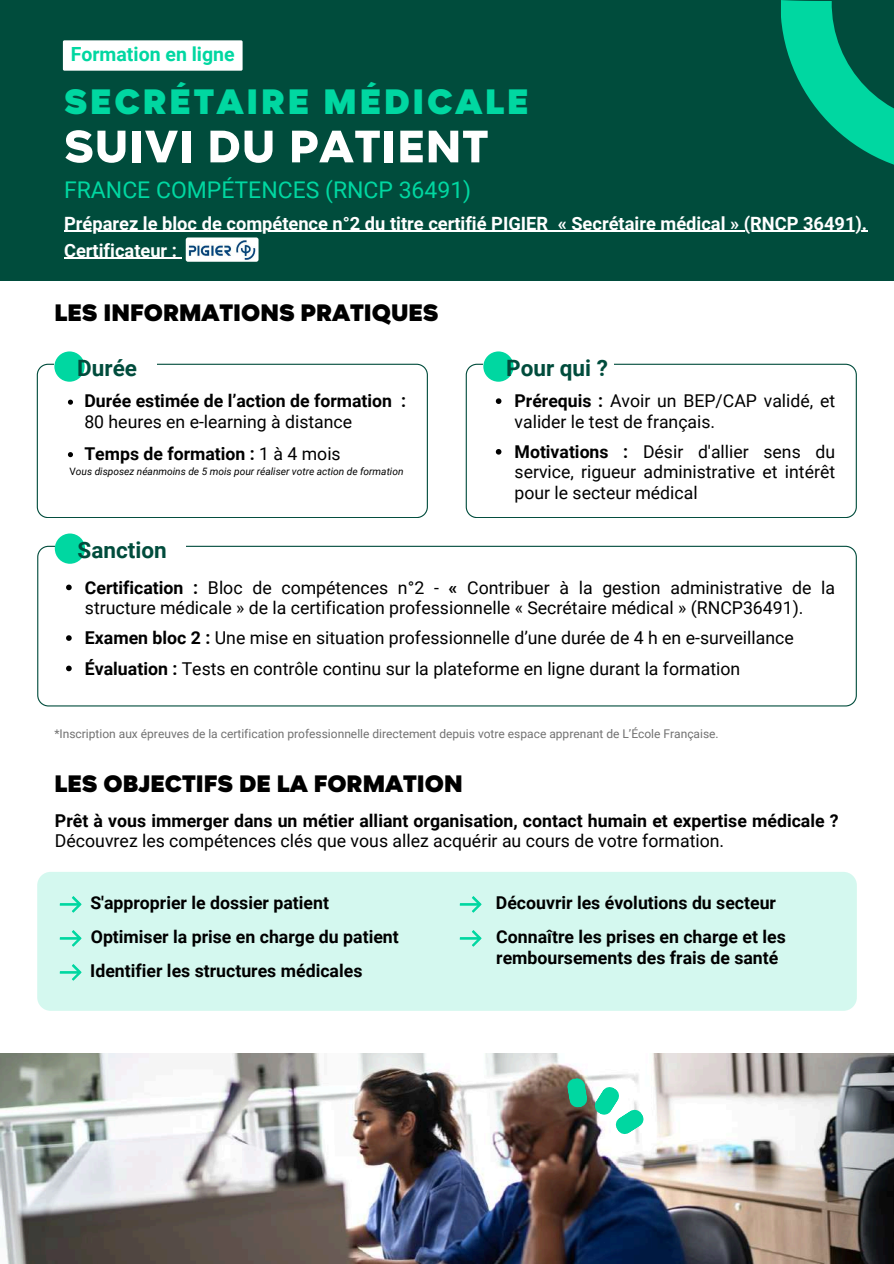
<style>
.page{position:relative;width:894px;height:1264px;background:#fff}
.page>*{position:absolute;margin:0;border:0;box-sizing:border-box;transform-origin:0 0}
.t1{font:800 51.6px "Magenos";letter-spacing:.02em;color:#fff}
.t2{font:900 40.05px "Magenos";letter-spacing:.07em;color:#00d7a1}
.t3{font:900 27px "Magenos";color:#000}
.t4{font:22.95px "Roboto";color:#00d7a1}
.t5{font:700 22.5px "Roboto";color:#004c3c}
.t6{font:700 19.5px "Roboto";color:#00d7a1}
.t7{font:700 18.3px/27px "Roboto";color:#fff}
.t8{font:17.7px/20.2px "Roboto";color:#000}
.t9{font:700 17.7px/34px "Roboto";color:#000}
.t10{font:12px "Roboto";color:#717171}
.t11{font:italic 10.2px "Roboto";color:#000}
.s1{font-weight:700}
.s2{font-style:normal}
</style>
<div class="page">
<div style="left:0;top:0;width:893px;height:280px;background:#004c3c"></div>
<div style="left:37px;top:871px;width:819px;height:139px;background:#d4f8ef;border-radius:13px"></div>
<svg style="left:465px;top:364px;width:391px;height:154px"></svg>
<div style="left:483px;top:347px;width:131px;height:39px;background:#fff"></div>
<div style="left:483px;top:351px;width:30px;height:31px;background:#00d7a1;border-radius:50%"></div>
<svg style="left:60px;top:896px;width:22px;height:16px"></svg>
<svg style="left:60px;top:930px;width:22px;height:16px"></svg>
<svg style="left:60px;top:964px;width:22px;height:16px"></svg>
<svg style="left:781px;top:0;width:112px;height:165px"></svg>
<svg style="left:37px;top:364px;width:390px;height:154px"></svg>
<div style="left:54px;top:347px;width:103px;height:39px;background:#fff"></div>
<div style="left:54px;top:351px;width:31px;height:31px;background:#00d7a1;border-radius:50%"></div>
<svg style="left:37px;top:546px;width:819px;height:160px"></svg>
<div style="left:55px;top:529px;width:131px;height:39px;background:#fff"></div>
<div style="left:55px;top:533px;width:30px;height:30px;background:#00d7a1;border-radius:50%"></div>
<svg style="left:459px;top:896px;width:22px;height:16px"></svg>
<svg style="left:459px;top:930px;width:22px;height:16px"></svg>
<img style="left:0;top:1053px;width:893px;height:210px">
<svg style="left:594px;top:1086px;width:49px;height:48px"></svg>
<svg style="left:567px;top:1077px;width:20px;height:30px"></svg>
<hr style="left:64px;top:231px;width:484px;height:1px;background:#fff">
<hr style="left:557px;top:231px;width:310px;height:1px;background:#fff">
<hr style="left:64px;top:258px;width:113px;height:1px;background:#fff">
<img style="left:186px;top:237px;width:72px;height:25px;border-radius:2px">
<div style="left:63px;top:40px;width:179px;height:31px;background:#fff;border-radius:2px"></div>
<svg style="left:495px;top:398px;width:6px;height:6px"></svg>
<svg style="left:495px;top:449px;width:6px;height:5px"></svg>
<svg style="left:68px;top:399px;width:5px;height:6px"></svg>
<svg style="left:68px;top:452px;width:5px;height:5px"></svg>
<svg style="left:66px;top:584px;width:6px;height:6px"></svg>
<svg style="left:66px;top:635px;width:6px;height:6px"></svg>
<svg style="left:66px;top:665px;width:6px;height:6px"></svg>
<p class="t6" style="left:71px;top:43px;width:165px">Formation en ligne</p>
<h2 class="t2" style="left:64px;top:80px;width:466px">SECRÉTAIRE MÉDICALE</h2>
<h1 class="t1" style="left:64px;top:119px;width:425px">SUIVI DU PATIENT</h1>
<p class="t4" style="left:64px;top:176px;width:408px">FRANCE COMPÉTENCES (RNCP 36491)</p>
<p class="t7" style="left:64px;top:210px;width:804px">Préparez le bloc de compétence n°2 du titre certifié PIGIER « Secrétaire médical » (RNCP 36491).<br>Certificateur :</p>
<h3 class="t3" style="left:55px;top:298px;width:385px">LES INFORMATIONS PRATIQUES</h3>
<p class="t5" style="left:77px;top:355px;width:61px">Durée</p>
<p class="t9" style="left:84px;top:384px;width:323px">Durée estimée de l’action de formation :</p>
<p class="t8" style="left:84px;top:406px;width:269px;line-height:31.3px">80 heures en e-learning à distance<br><span class="s1">Temps de formation :</span> 1 à 4 mois</p>
<p class="t11" style="left:69px;top:465px;width:335px"><span class="s2">V</span>ous disposez néanmoins de 5 mois pour réaliser votre action de formation</p>
<p class="t5" style="left:78px;top:537px;width:91px">Sanction</p>
<p class="t5" style="left:506px;top:355px;width:103px">Pour qui ?</p>
<p class="t8" style="left:514px;top:391px;width:322px"><span class="s1">Prérequis :</span> Avoir un BEP/CAP validé, et valider le test de français.</p>
<p class="t8" style="left:514px;top:442px;width:322px;text-align:justify"><span class="s1">Motivations :</span> Désir d'allier sens du service, rigueur administrative et intérêt pour le secteur médical</p>
<p class="t8" style="left:85px;top:577px;width:751px"><span class="s1">Certification :</span> Bloc de compétences n°2 - <span class="s1">«</span> Contribuer à la gestion administrative de la structure médicale » de la certification professionnelle « Secrétaire médical » (RNCP36491).</p>
<p class="t8" style="left:85px;top:623px;width:710px;line-height:30.3px"><span class="s1">Examen bloc 2 :</span> Une mise en situation professionnelle d’une durée de 4 h en e-surveillance<br><span class="s1">Évaluation :</span> Tests en contrôle continu sur la plateforme en ligne durant la formation</p>
<p class="t10" style="left:54px;top:726px;width:665px">*Inscription aux épreuves de la certification professionnelle directement depuis votre espace apprenant de L’École Française.</p>
<h3 class="t3" style="left:55px;top:768px;width:409px">LES OBJECTIFS DE LA FORMATION</h3>
<p class="t9" style="left:55px;top:804px;width:785px">Prêt à vous immerger dans un métier alliant organisation, contact humain et expertise médicale ?</p>
<p class="t8" style="left:55px;top:831px;width:670px">Découvrez les compétences clés que vous allez acquérir au cours de votre formation.</p>
<p class="t9" style="left:90px;top:885px;width:310px">S'approprier le dossier patient<br>Optimiser la prise en charge du patient</p>
<p class="t9" style="left:495px;top:885px;width:291px;line-height:34.5px">Découvrir les évolutions du secteur<br>Connaître les prises en charge et les</p>
<p class="t9" style="left:496px;top:940px;width:283px">remboursements des frais de santé</p>
<p class="t9" style="left:90px;top:953px;width:274px">Identifier les structures médicales</p>
</div>
